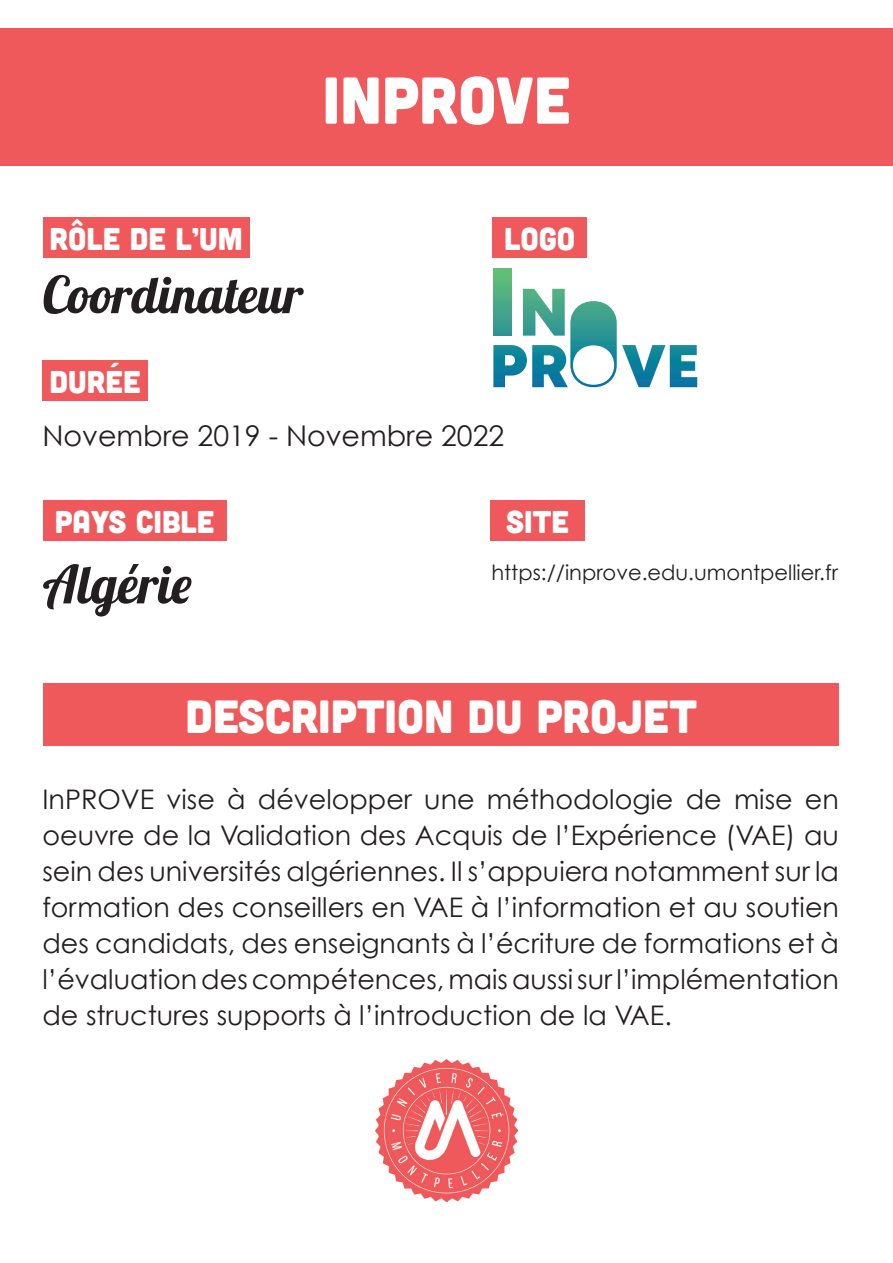
<style>
.page{position:relative;width:893px;height:1263px;background:#fff}
.page>*{position:absolute;margin:0;border:0;box-sizing:border-box;transform-origin:0 0}
.t1{font:66px "Cubano";color:#fff}
.t2{font:52.5px "Lobster 1.4";color:#231f20}
.t3{font:51px "Lobster 1.4";color:#231f20}
.t4{font:46.5px "Cubano";color:#fff}
.t5{font:31.5px "Cubano";color:#fff}
.t6{font:28.5px "Century Gothic";color:#231f20}
.t7{font:27px/36px "Century Gothic";color:#231f20;text-align:justify}
.t8{font:21px "Century Gothic";color:#231f20}
</style>
<div class="page">
<div style="left:493px;top:269px;width:19px;height:67px;background:#5fbb79"></div>
<svg style="left:493px;top:289px;width:204px;height:98px"></svg>
<div style="left:0;top:29px;width:893px;height:137px;background:#f0595b"></div>
<div style="left:492px;top:217px;width:95px;height:40px;background:#f0595b"></div>
<div style="left:43px;top:217px;width:207px;height:40px;background:#f0595b"></div>
<div style="left:42px;top:360px;width:106px;height:40px;background:#f0595b"></div>
<div style="left:43px;top:501px;width:183px;height:40px;background:#f0595b"></div>
<div style="left:44px;top:684px;width:795px;height:62px;background:#f0595b"></div>
<img style="left:376px;top:1060px;width:141px;height:141px">
<div style="left:490px;top:501px;width:95px;height:40px;background:#f0595b"></div>
<p class="t1" style="left:322px;top:58px;width:250px">INPROVE</p>
<p class="t5" style="left:50px;top:218px;width:195px">RÔLE DE L’UM</p>
<p class="t5" style="left:504px;top:218px;width:73px">LOGO</p>
<p class="t3" style="left:43px;top:262px;width:262px">Coordinateur</p>
<p class="t5" style="left:50px;top:361px;width:93px">DURÉE</p>
<p class="t6" style="left:42px;top:418px;width:463px">Novembre 2019 - Novembre 2022</p>
<p class="t5" style="left:55px;top:502px;width:161px">PAYS CIBLE</p>
<p class="t2" style="left:43px;top:551px;width:150px">Algérie</p>
<p class="t5" style="left:506px;top:502px;width:64px">SITE</p>
<p class="t8" style="left:491px;top:560px;width:348px">https://inprove.edu.umontpellier.fr</p>
<p class="t4" style="left:186px;top:687px;width:513px">DESCRIPTION DU PROJET</p>
<p class="t7" style="left:42px;top:781px;width:798px">InPROVE vise à développer une méthodologie de mise en oeuvre de la Validation des Acquis de l’Expérience (VAE) au sein des universités algériennes. Il s’appuiera notamment sur la formation des conseillers en VAE à l’information et au soutien des candidats, des enseignants à l’écriture de formations et à l’évaluation des compétences, mais aussi sur l’implémentation de structures supports à l’introduction de la VAE.</p>
</div>
